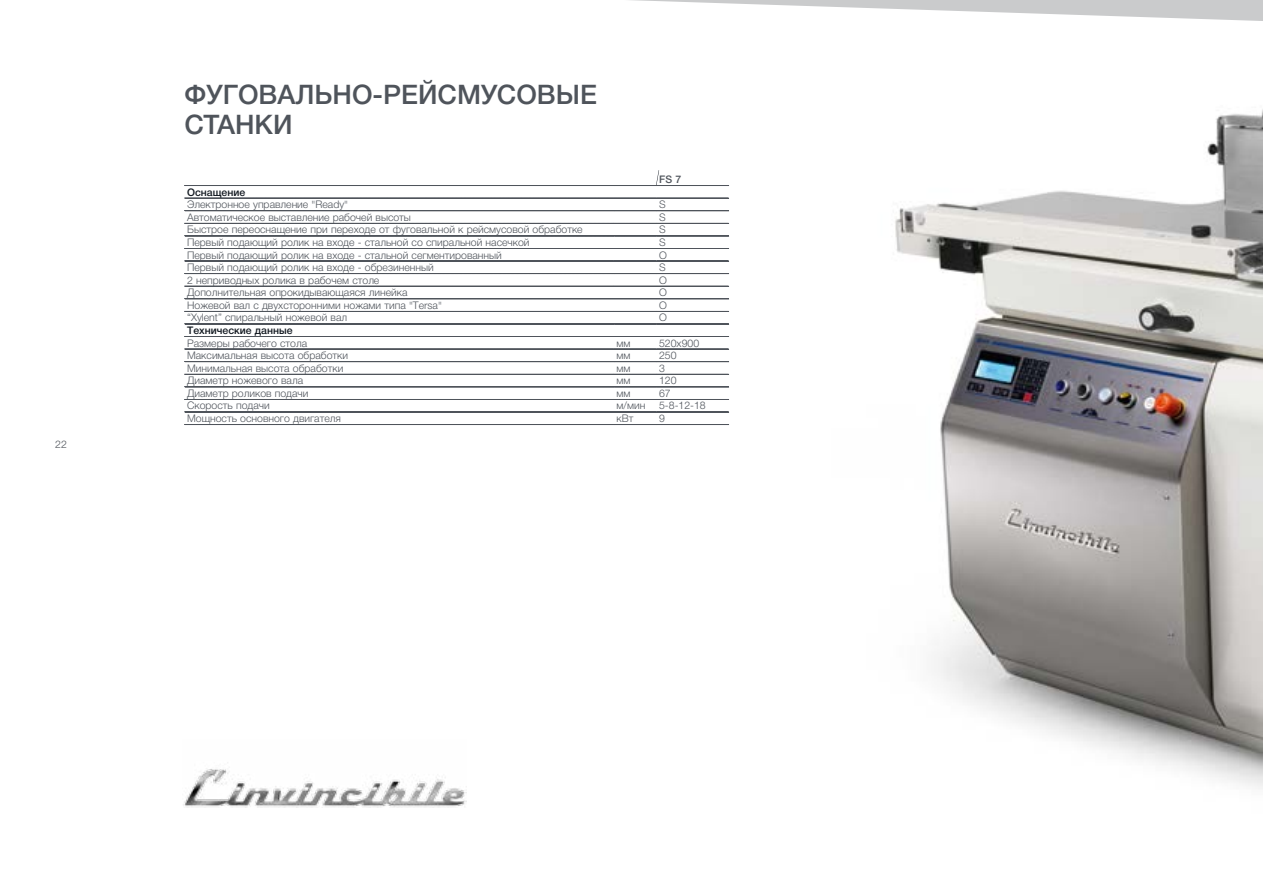
<style>
.page{position:relative;width:1263px;height:893px;background:#fff}
.page>*{position:absolute;margin:0;border:0;box-sizing:border-box;transform-origin:0 0}
.t1{font:500 27px/30px "Helvetica Neue Cyr";color:#4f545b}
.t2{font:300 10.5px "Helvetica Neue Cyr";color:#4f545b}
.t3{font:500 10.5px "Helvetica Neue Cyr";color:#111820}
.t4{font:500 10.5px "Helvetica Neue Cyr";color:#4f545b}
</style>
<div class="page">
<svg style="left:184px;top:0;width:1079px;height:412px"></svg>
<img style="left:832px;top:47px;width:431px;height:742px">
<img style="left:183px;top:769px;width:284px;height:39px">
<hr style="left:185px;top:210px;width:429px;height:1px;background:#fff">
<hr style="left:614px;top:210px;width:43px;height:1px;background:#fff">
<hr style="left:657px;top:210px;width:72px;height:1px;background:#fff">
<svg style="left:184px;top:198px;width:545px;height:1px"></svg>
<svg style="left:184px;top:211px;width:545px;height:1px"></svg>
<svg style="left:184px;top:223px;width:545px;height:1px"></svg>
<svg style="left:184px;top:236px;width:545px;height:1px"></svg>
<svg style="left:184px;top:248px;width:545px;height:1px"></svg>
<svg style="left:184px;top:261px;width:545px;height:1px"></svg>
<svg style="left:184px;top:273px;width:545px;height:1px"></svg>
<svg style="left:184px;top:286px;width:545px;height:1px"></svg>
<svg style="left:184px;top:299px;width:545px;height:1px"></svg>
<svg style="left:184px;top:311px;width:545px;height:1px"></svg>
<svg style="left:184px;top:324px;width:545px;height:1px"></svg>
<svg style="left:184px;top:336px;width:545px;height:1px"></svg>
<svg style="left:184px;top:349px;width:545px;height:1px"></svg>
<svg style="left:184px;top:361px;width:545px;height:1px"></svg>
<svg style="left:184px;top:374px;width:545px;height:1px"></svg>
<svg style="left:184px;top:387px;width:545px;height:1px"></svg>
<svg style="left:184px;top:399px;width:545px;height:1px"></svg>
<svg style="left:184px;top:412px;width:545px;height:1px"></svg>
<svg style="left:184px;top:424px;width:545px;height:1px"></svg>
<svg style="left:184px;top:170px;width:545px;height:16px"></svg>
<p class="t2" style="left:55px;top:438px;width:13px">22</p>
<h1 class="t1" style="left:185px;top:80px;width:414px">ФУГОВАЛЬНО-РЕЙСМУСОВЫЕ<br>СТАНКИ</h1>
<p class="t4" style="left:659px;top:174px;width:24px">FS 7</p>
<p class="t3" style="left:187px;top:186px;width:60px">Оснащение</p>
<p class="t2" style="left:187px;top:199px;width:163px">Электронное управление "Ready"</p>
<p class="t2" style="left:659px;top:199px;width:8px">S</p>
<p class="t2" style="left:187px;top:211px;width:225px">Автоматическое выставление рабочей высоты</p>
<p class="t2" style="left:659px;top:211px;width:8px">S</p>
<p class="t2" style="left:187px;top:224px;width:397px">Быстрое переоснащение при переходе от фуговальной к рейсмусовой обработке</p>
<p class="t2" style="left:659px;top:224px;width:8px">S</p>
<p class="t2" style="left:187px;top:236px;width:344px">Первый подающий ролик на входе - стальной со спиральной насечкой</p>
<p class="t2" style="left:659px;top:236px;width:8px">S</p>
<p class="t2" style="left:187px;top:249px;width:316px">Первый подающий ролик на входе - стальной сегментированный</p>
<p class="t2" style="left:659px;top:249px;width:9px">O</p>
<p class="t2" style="left:187px;top:262px;width:248px">Первый подающий ролик на входе - обрезиненный</p>
<p class="t2" style="left:659px;top:262px;width:8px">S</p>
<p class="t2" style="left:187px;top:274px;width:194px">2 неприводных ролика в рабочем столе</p>
<p class="t2" style="left:659px;top:274px;width:9px">O</p>
<p class="t2" style="left:187px;top:287px;width:222px">Дополнительная опрокидывающаяся линейка</p>
<p class="t2" style="left:659px;top:287px;width:9px">O</p>
<p class="t2" style="left:187px;top:299px;width:256px">Ножевой вал с двухсторонними ножами типа "Tersa"</p>
<p class="t2" style="left:659px;top:299px;width:9px">O</p>
<p class="t2" style="left:187px;top:312px;width:161px">“Xylent” спиральный ножевой вал</p>
<p class="t2" style="left:659px;top:312px;width:9px">O</p>
<p class="t3" style="left:187px;top:325px;width:107px">Технические данные</p>
<p class="t2" style="left:187px;top:337px;width:121px">Размеры рабочего стола</p>
<p class="t2" style="left:617px;top:337px;width:16px">мм</p>
<p class="t2" style="left:659px;top:337px;width:42px">520x900</p>
<p class="t2" style="left:187px;top:350px;width:163px">Максимальная высота обработки</p>
<p class="t2" style="left:617px;top:350px;width:16px">мм</p>
<p class="t2" style="left:659px;top:350px;width:19px">250</p>
<p class="t2" style="left:187px;top:362px;width:158px">Минимальная высота обработки</p>
<p class="t2" style="left:617px;top:362px;width:16px">мм</p>
<p class="t2" style="left:659px;top:362px;width:7px">3</p>
<p class="t2" style="left:187px;top:375px;width:118px">Диаметр ножевого вала</p>
<p class="t2" style="left:617px;top:375px;width:16px">мм</p>
<p class="t2" style="left:659px;top:375px;width:19px">120</p>
<p class="t2" style="left:187px;top:387px;width:123px">Диаметр роликов подачи</p>
<p class="t2" style="left:617px;top:387px;width:16px">мм</p>
<p class="t2" style="left:659px;top:387px;width:13px">67</p>
<p class="t2" style="left:187px;top:400px;width:84px">Скорость подачи</p>
<p class="t2" style="left:617px;top:400px;width:30px">м/мин</p>
<p class="t2" style="left:659px;top:400px;width:48px">5-8-12-18</p>
<p class="t2" style="left:187px;top:413px;width:155px">Мощность основного двигателя</p>
<p class="t2" style="left:617px;top:413px;width:18px">кВт</p>
<p class="t2" style="left:659px;top:413px;width:7px">9</p>
</div>
